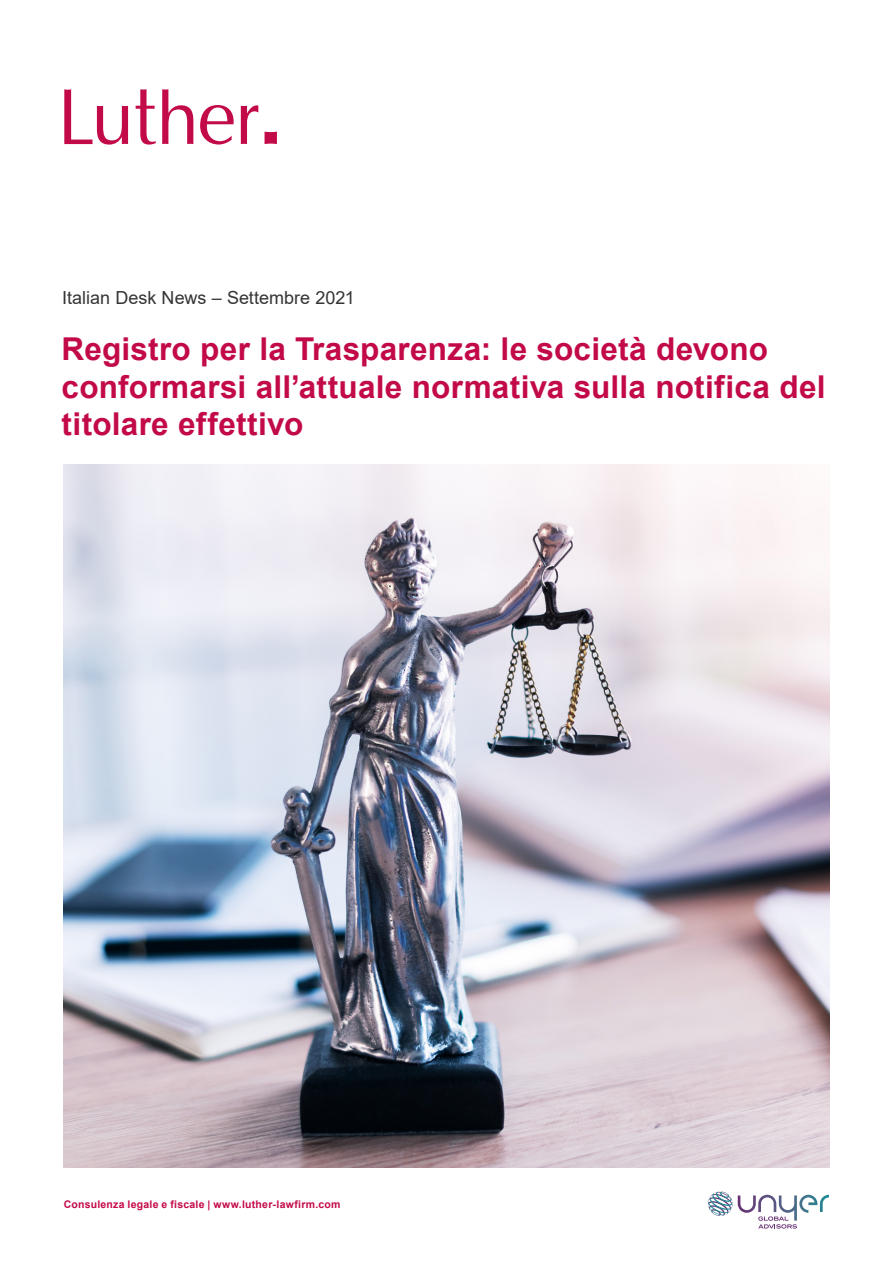
<style>
.page{position:relative;width:893px;height:1263px;background:#fff}
.page>*{position:absolute;margin:0;border:0;box-sizing:border-box;transform-origin:0 0}
.t1{font:700 31.5px/37.5px "Arial";letter-spacing:.01em;color:#c30a49}
.t2{font:18px "Arial";color:#363536}
.t3{font:700 10.5px "Arial";letter-spacing:.025em;color:#c30a49}
</style>
<div class="page">
<img style="left:64px;top:464px;width:765px;height:703px">
<svg style="left:265px;top:132px;width:12px;height:12px"></svg>
<svg style="left:200px;top:105px;width:34px;height:40px"></svg>
<svg style="left:64px;top:89px;width:64px;height:56px"></svg>
<svg style="left:162px;top:89px;width:31px;height:55px"></svg>
<svg style="left:136px;top:89px;width:20px;height:56px"></svg>
<svg style="left:241px;top:105px;width:17px;height:39px"></svg>
<svg style="left:708px;top:1191px;width:121px;height:37px"></svg>
<p class="t2" style="left:62px;top:285px;width:294px">Italian Desk News – Settembre 2021</p>
<p class="t1" style="left:62px;top:331px;width:765px">Registro per la Trasparenza: le società devono conformarsi all’attuale normativa sulla notifica del titolare effettivo</p>
<p class="t3" style="left:64px;top:1197px;width:278px">Consulenza legale e fiscale | www.luther-lawfirm.com</p>
</div>
